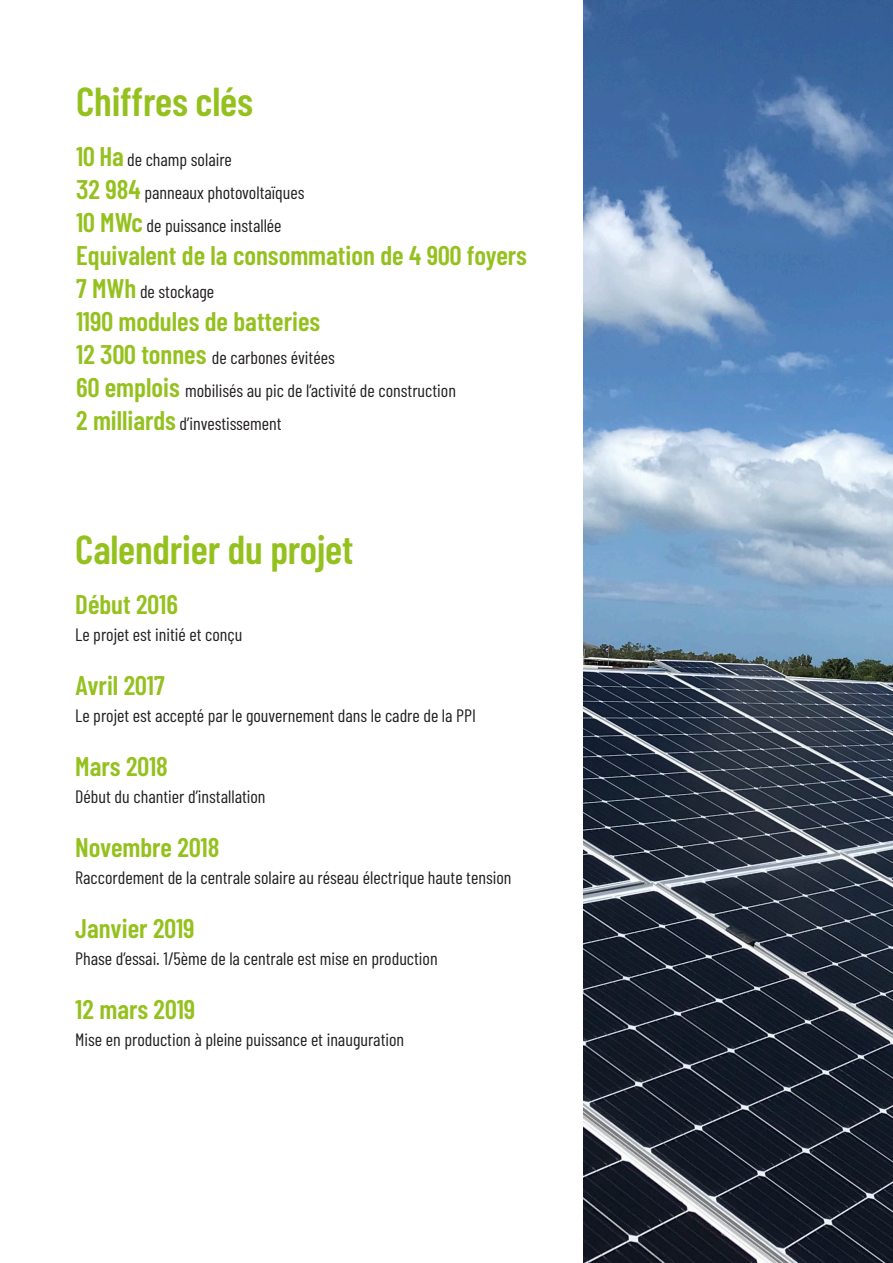
<style>
.page{position:relative;width:893px;height:1263px;background:#fff}
.page>*{position:absolute;margin:0;border:0;box-sizing:border-box;transform-origin:0 0}
.t1{font:600 40.5px "Barlow Condensed";letter-spacing:-.005em;color:#95c11f}
.t2{font:600 27px "Barlow Condensed";color:#95c11f}
.t3{font:18px "Barlow Condensed";color:#231f20}
.s1{font-weight:600;font-size:27px;color:#95c11f}
</style>
<div class="page">
<img style="left:584px;top:0;width:309px;height:1263px">
<p class="t1" style="left:76px;top:76px;width:178px">Chiffres clés</p>
<p class="t3" style="left:76px;top:149px;width:157px"><span class="s1">10 Ha</span> de champ solaire</p>
<p class="t3" style="left:76px;top:182px;width:230px"><span class="s1">32 984</span> panneaux photovoltaïques</p>
<p class="t3" style="left:76px;top:215px;width:207px"><span class="s1">10 MWc</span> de puissance installée</p>
<p class="t2" style="left:76px;top:239px;width:452px">Equivalent de la consommation de 4 900 foyers</p>
<p class="t3" style="left:76px;top:281px;width:140px"><span class="s1">7 MWh</span> de stockage</p>
<p class="t2" style="left:76px;top:305px;width:246px">1190 modules de batteries</p>
<p class="t3" style="left:76px;top:347px;width:260px"><span class="s1">12 300 tonnes</span> de carbones évitées</p>
<p class="t3" style="left:76px;top:380px;width:381px"><span class="s1">60 emplois</span> mobilisés au pic de l’activité de construction</p>
<p class="t3" style="left:76px;top:413px;width:207px"><span class="s1">2 milliards</span> d’investissement</p>
<p class="t1" style="left:75px;top:524px;width:280px">Calendrier du projet</p>
<p class="t2" style="left:75px;top:588px;width:104px">Début 2016</p>
<p class="t3" style="left:75px;top:623px;width:169px">Le projet est initié et conçu</p>
<p class="t2" style="left:75px;top:669px;width:91px">Avril 2017</p>
<p class="t3" style="left:75px;top:704px;width:402px">Le projet est accepté par le gouvernement dans le cadre de la PPI</p>
<p class="t2" style="left:75px;top:750px;width:94px">Mars 2018</p>
<p class="t3" style="left:75px;top:785px;width:192px">Début du chantier d’installation</p>
<p class="t2" style="left:75px;top:831px;width:146px">Novembre 2018</p>
<p class="t3" style="left:75px;top:866px;width:438px">Raccordement de la centrale solaire au réseau électrique haute tension</p>
<p class="t2" style="left:75px;top:912px;width:121px">Janvier 2019</p>
<p class="t3" style="left:75px;top:947px;width:364px">Phase d’essai. 1/5ème de la centrale est mise en production</p>
<p class="t2" style="left:75px;top:993px;width:122px">12 mars 2019</p>
<p class="t3" style="left:75px;top:1028px;width:330px">Mise en production à pleine puissance et inauguration</p>
</div>
